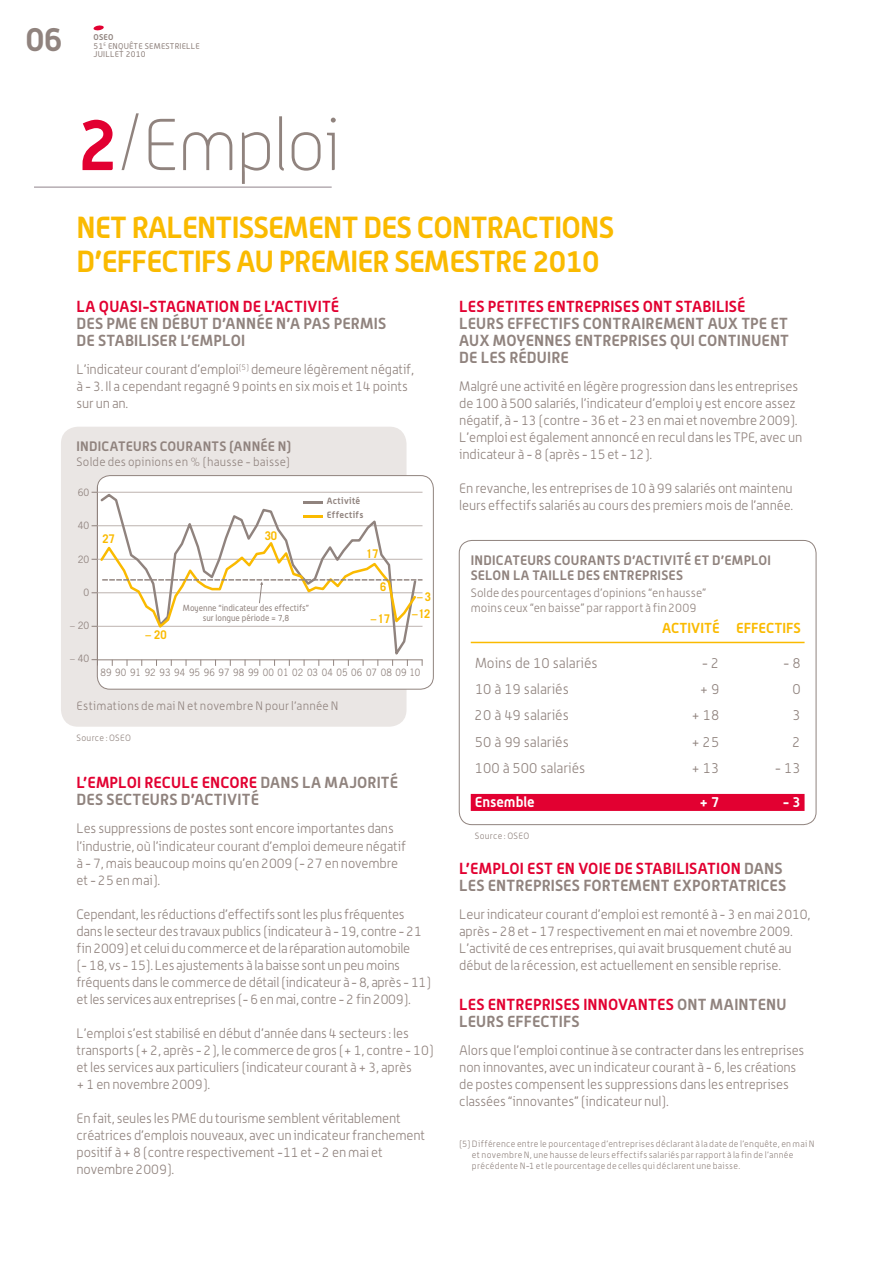
<style>
.page{position:relative;width:893px;height:1263px;background:#fff}
.page>*{position:absolute;margin:0;border:0;box-sizing:border-box;transform-origin:0 0}
.t1{font:100 72px "Alwyn";letter-spacing:-.025em;color:#90837e}
.t2{font:700 33px "Alwyn";color:#90837e}
.t3{font:700 30px/34px "Alwyn";letter-spacing:-.025em;color:#faba00}
.t4{font:700 15.75px/17px "Alwyn";letter-spacing:.01em;color:#90837e}
.t5{font:700 15.75px "Alwyn";letter-spacing:.01em;color:#e20031}
.t6{font:300 14.25px "Alwyn";color:#90837e}
.t7{font:700 14.25px "Alwyn";color:#faba00}
.t8{font:700 14.25px "Alwyn";color:#fff}
.t9{font:300 13.5px/17px "Alwyn";letter-spacing:-.01em;color:#90837e}
.t10{font:700 13.5px/15px "Alwyn";letter-spacing:.02em;color:#90837e}
.t11{font:300 12px/15px "Alwyn";letter-spacing:.015em;color:#90837e}
.t12{font:700 12px "Trade Gothic";color:#faba00;scale:.93 1}
.t13{font:10.2px "Trade Gothic";color:#90837e;scale:.89 1}
.t14{font:10.2px "Trade Gothic";color:#90837e;scale:.93 1}
.t15{font:300 9px/11.2px "Alwyn";letter-spacing:.03em;color:#90837e}
.t16{font:700 9px/13.5px "Alwyn";letter-spacing:.04em;color:#90837e}
.t17{font:8.7px/10.5px "Alwyn";color:#90837e;text-align:center;scale:.96 1}
.t18{font:8.25px/8.6px "Alwyn";letter-spacing:.025em;color:#90837e}
.s1{font-weight:700}
.s2{font-weight:700;color:#e20031}
.s3{color:#e20031}
</style>
<div class="page">
<hr style="left:34px;top:187px;width:298px;height:1px;background:#90848c">
<svg style="left:93px;top:25px;width:11px;height:6px"></svg>
<div style="left:61px;top:427px;width:345px;height:300px;background:#eae6e4;border-radius:17px"></div>
<div style="left:97px;top:476px;width:336px;height:213px;background:#fff;border-radius:13px"></div>
<div style="left:97px;top:475px;width:337px;height:214px;border:1px solid #90837e;border-radius:13px"></div>
<hr style="left:97px;top:659px;width:326px;height:1px;background:#90837e">
<hr style="left:97px;top:486px;width:1px;height:179px;background:#90837e">
<hr style="left:97px;top:492px;width:325px;height:1px;background:#beb4b0">
<hr style="left:97px;top:525px;width:325px;height:1px;background:#beb4b0">
<svg style="left:98px;top:492px;width:320px;height:169px"></svg>
<svg style="left:92px;top:538px;width:330px;height:92px"></svg>
<hr style="left:303px;top:501px;width:19px;height:3px;background:#90837e">
<hr style="left:303px;top:515px;width:19px;height:3px;background:#faba00">
<div style="left:459px;top:540px;width:357px;height:285px;border:1px solid #90837e;border-radius:13px"></div>
<hr style="left:471px;top:642px;width:333px;height:1px;background:#faba00">
<div style="left:471px;top:794px;width:333px;height:17px;background:#e20031"></div>
<h2 class="t2" style="left:26px;top:19px;width:39px">06</h2>
<p class="t18" style="left:94px;top:33px;width:108px"><span class="s1">OSEO<br></span>51<sup>e</sup> enquête semestrielle</p>
<p class="t18" style="left:94px;top:50px;width:54px">juillet 2010</p>
<h1 class="t1" style="left:77px;top:105px;width:266px"><span class="s2">2</span>/Emploi</h1>
<h3 class="t3" style="left:77px;top:210px;width:537px">NET RALENTISSEMENT DES CONTRACTIONS<br>D’EFFECTIFS AU PREMIER SEMESTRE 2010</h3>
<p class="t5" style="left:77px;top:297px;width:264px">LA QUASI-STAGNATION DE L’ACTIVITÉ</p>
<p class="t4" style="left:77px;top:315px;width:310px">DES PME EN DÉBUT D’ANNÉE N’A PAS PERMIS<br>DE STABILISER L’EMPLOI</p>
<p class="t9" style="left:77px;top:361px;width:339px">L’indicateur courant d’emploi<sup>(5)</sup> demeure légèrement négatif, à - 3. Il a cependant regagné 9 points en six mois et 14 points sur un an.</p>
<p class="t10" style="left:77px;top:438px;width:216px">INDICATEURS COURANTS (ANNÉE N)</p>
<p class="t11" style="left:77px;top:454px;width:215px">Solde des opinions en % (hausse - baisse)</p>
<p class="t14" style="left:78px;top:486px;width:14px">60</p>
<p class="t14" style="left:78px;top:520px;width:14px">40</p>
<p class="t14" style="left:78px;top:553px;width:14px">20</p>
<p class="t14" style="left:83px;top:586px;width:8px">0</p>
<p class="t14" style="left:70px;top:619px;width:22px">– 20</p>
<p class="t14" style="left:70px;top:653px;width:22px">– 40</p>
<p class="t12" style="left:102px;top:531px;width:15px">27</p>
<p class="t12" style="left:265px;top:528px;width:15px">30</p>
<p class="t12" style="left:145px;top:628px;width:24px">– 20</p>
<p class="t17" style="left:183px;top:602px;width:133px">Moyenne “indicateur des effectifs” sur longue période = 7,8</p>
<p class="t16" style="left:327px;top:494px;width:38px">ACTIVITÉ<br>EFFECTIFS</p>
<p class="t12" style="left:366px;top:546px;width:15px">17</p>
<p class="t12" style="left:380px;top:579px;width:8px">6</p>
<p class="t12" style="left:371px;top:611px;width:22px">–17</p>
<p class="t12" style="left:417px;top:589px;width:16px">–3</p>
<p class="t12" style="left:412px;top:607px;width:21px">–12</p>
<p class="t13" style="left:101px;top:666px;width:361px">89 90 91 92 93 94 95 96 97 98 99 00 01 02 03 04 05 06 07 08 09 10</p>
<p class="t11" style="left:77px;top:699px;width:263px">Estimations de mai N et novembre N pour l’année N</p>
<p class="t15" style="left:77px;top:732px;width:56px">Source : OSEO</p>
<p class="t4" style="left:77px;top:774px;width:323px"><span class="s3">L’EMPLOI RECULE ENCORE</span> DANS LA MAJORITÉ<br>DES SECTEURS D’ACTIVITÉ</p>
<p class="t9" style="left:77px;top:820px;width:331px">Les suppressions de postes sont encore importantes dans l’industrie, où l’indicateur courant d’emploi demeure négatif à - 7, mais beaucoup moins qu’en 2009 (- 27 en novembre et - 25 en mai).</p>
<p class="t9" style="left:77px;top:905px;width:356px">Cependant, les réductions d’effectifs sont les plus fréquentes dans le secteur des travaux publics (indicateur à - 19, contre - 21 fin 2009) et celui du commerce et de la réparation automobile<br>(- 18, vs - 15). Les ajustements à la baisse sont un peu moins fréquents dans le commerce de détail (indicateur à - 8, après - 11) et les services aux entreprises (- 6 en mai, contre - 2 fin 2009).</p>
<p class="t9" style="left:77px;top:1024px;width:359px">L’emploi s’est stabilisé en début d’année dans 4 secteurs : les transports (+ 2, après - 2), le commerce de gros (+ 1, contre - 10) et les services aux particuliers (indicateur courant à + 3, après<br>+ 1 en novembre 2009).</p>
<p class="t9" style="left:77px;top:1109px;width:350px">En fait, seules les PME du tourisme semblent véritablement créatrices d’emplois nouveaux, avec un indicateur franchement positif à + 8 (contre respectivement -11 et - 2 en mai et novembre 2009).</p>
<p class="t5" style="left:459px;top:297px;width:288px">LES PETITES ENTREPRISES ONT STABILISÉ</p>
<p class="t4" style="left:459px;top:315px;width:292px">LEURS EFFECTIFS CONTRAIREMENT AUX TPE</p>
<p class="t4" style="left:459px;top:315px;width:331px;text-align:justify;text-indent:311px">ET AUX MOYENNES ENTREPRISES QUI CONTINUENT DE LES RÉDUIRE</p>
<p class="t9" style="left:459px;top:378px;width:345px">Malgré une activité en légère progression dans les entreprises de 100 à 500 salariés, l’indicateur d’emploi y est encore assez négatif, à - 13 (contre - 36 et - 23 en mai et novembre 2009).<br>L’emploi est également annoncé en recul dans les TPE, avec un indicateur à - 8 (après - 15 et - 12).</p>
<p class="t9" style="left:459px;top:480px;width:336px">En revanche, les entreprises de 10 à 99 salariés ont maintenu leurs effectifs salariés au cours des premiers mois de l’année.</p>
<p class="t10" style="left:471px;top:552px;width:302px">INDICATEURS COURANTS D’ACTIVITÉ ET D’EMPLOI<br>SELON LA TAILLE DES ENTREPRISES</p>
<p class="t11" style="left:471px;top:585px;width:237px">Solde des pourcentages d’opinions “en hausse” moins ceux “en baisse” par rapport à fin 2009</p>
<p class="t7" style="left:662px;top:619px;width:139px">ACTIVITÉ EFFECTIFS</p>
<p class="t6" style="left:475px;top:655px;width:124px">Moins de 10 salariés</p>
<p class="t6" style="left:702px;top:655px;width:19px">- 2</p>
<p class="t6" style="left:783px;top:655px;width:19px">- 8</p>
<p class="t6" style="left:475px;top:681px;width:95px">10 à 19 salariés</p>
<p class="t6" style="left:700px;top:681px;width:21px">+ 9</p>
<p class="t6" style="left:792px;top:681px;width:10px">0</p>
<p class="t6" style="left:475px;top:707px;width:95px">20 à 49 salariés</p>
<p class="t6" style="left:691px;top:707px;width:29px">+ 18</p>
<p class="t6" style="left:792px;top:707px;width:10px">3</p>
<p class="t6" style="left:475px;top:733px;width:95px">50 à 99 salariés</p>
<p class="t6" style="left:691px;top:733px;width:29px">+ 25</p>
<p class="t6" style="left:792px;top:733px;width:10px">2</p>
<p class="t6" style="left:475px;top:760px;width:112px">100 à 500 salariés</p>
<p class="t6" style="left:691px;top:760px;width:29px">+ 13</p>
<p class="t6" style="left:775px;top:760px;width:28px">- 13</p>
<p class="t8" style="left:475px;top:793px;width:61px">ENSEMBLE</p>
<p class="t8" style="left:700px;top:793px;width:21px">+ 7</p>
<p class="t8" style="left:783px;top:793px;width:19px">- 3</p>
<p class="t15" style="left:475px;top:830px;width:56px">Source : OSEO</p>
<p class="t4" style="left:459px;top:859px;width:327px"><span class="s3">L’EMPLOI EST EN VOIE DE STABILISATION</span> DANS<br>LES ENTREPRISES FORTEMENT EXPORTATRICES</p>
<p class="t9" style="left:459px;top:905px;width:353px">Leur indicateur courant d’emploi est remonté à - 3 en mai 2010, après - 28 et - 17 respectivement en mai et novembre 2009.<br>L’activité de ces entreprises, qui avait brusquement chuté au début de la récession, est actuellement en sensible reprise.</p>
<p class="t4" style="left:459px;top:995px;width:329px"><span class="s3">LES ENTREPRISES INNOVANTES</span> ONT MAINTENU<br>LEURS EFFECTIFS</p>
<p class="t9" style="left:459px;top:1041px;width:347px">Alors que l’emploi continue à se contracter dans les entreprises non innovantes, avec un indicateur courant à - 6, les créations de postes compensent les suppressions dans les entreprises classées “innovantes” (indicateur nul).</p>
<p class="t15" style="left:472px;top:1138px;width:344px;text-indent:-13px">(5) Différence entre le pourcentage d’entreprises déclarant à la date de l’enquête, en mai N et novembre N, une hausse de leurs effectifs salariés par rapport à la fin de l’année précédente N-1 et le pourcentage de celles qui déclarent une baisse.</p>
</div>
